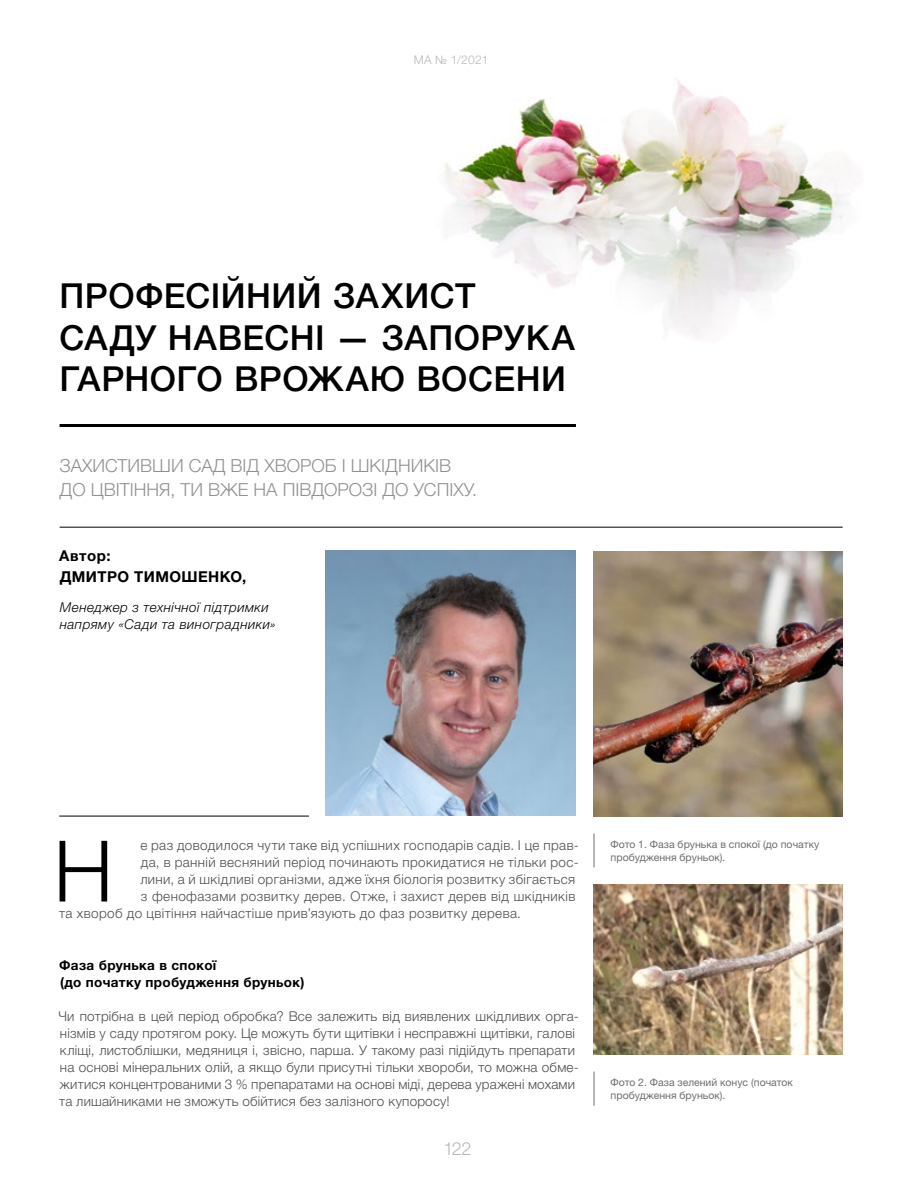
<style>
.page{position:relative;width:915px;height:1191px;background:#fff}
.page>*{position:absolute;margin:0;border:0;box-sizing:border-box;transform-origin:0 0}
.t1{font:300 84.9px "Helvetica Neue LTW1 G";color:#000}
.t2{font:500 34.5px/41.4px "Helvetica Neue LTW1 G";letter-spacing:.01em;color:#000}
.t3{font:300 18px/24px "Helvetica Neue LTW1 G";color:#8f9194}
.t4{font:300 18px "Helvetica Neue LTW1 G";color:#b7b9bb}
.t5{font:700 15px/20.7px "Helvetica Neue LTW1 G";letter-spacing:.03em;color:#000}
.t6{font:300 13.5px/17px "Helvetica Neue LTW1 G";letter-spacing:.02em;color:#4d4d4f}
.t7{font:italic 300 13.5px/17px "Helvetica Neue LTW1 G";letter-spacing:.035em;color:#000}
.t8{font:700 13.5px/17px "Helvetica Neue LTW1 G";letter-spacing:.025em;color:#000}
.t9{font:300 12px "Helvetica Neue LTW1 G";letter-spacing:.02em;color:#b7b9bb}
.t10{font:10.5px/12.6px "Helvetica Neue LTW1 G";color:#6d6e71}
</style>
<div class="page">
<img style="left:444px;top:79px;width:407px;height:256px">
<hr style="left:60px;top:527px;width:782px;height:1px;background:#000">
<hr style="left:60px;top:424px;width:515px;height:3px;background:#000">
<hr style="left:593px;top:833px;width:1px;height:34px;background:#6d6e71">
<hr style="left:593px;top:1071px;width:1px;height:34px;background:#6d6e71">
<img style="left:593px;top:551px;width:249px;height:265px">
<img style="left:593px;top:884px;width:249px;height:170px">
<img style="left:326px;top:550px;width:249px;height:266px">
<hr style="left:59px;top:815px;width:250px;height:1px;background:#000">
<p class="t9" style="left:414px;top:52px;width:76px">МА № 1/2021</p>
<h2 class="t2" style="left:60px;top:275px;width:516px">ПРОФЕСІЙНИЙ ЗАХИСТ<br>САДУ НАВЕСНІ — ЗАПОРУКА<br>ГАРНОГО ВРОЖАЮ ВОСЕНИ</h2>
<h3 class="t3" style="left:60px;top:453px;width:419px">ЗАХИСТИВШИ САД ВІД ХВОРОБ І ШКІДНИКІВ<br>ДО ЦВІТІННЯ, ТИ ВЖЕ НА ПІВДОРОЗІ ДО УСПІХУ.</h3>
<p class="t5" style="left:59px;top:545px;width:188px">Автор:<br>ДМИТРО ТИМОШЕНКО,</p>
<p class="t7" style="left:60px;top:599px;width:218px">Менеджер з технічної підтримки напряму «Сади та виноградники»</p>
<h1 class="t1" style="left:53px;top:819px;width:61px">Н</h1>
<p class="t6" style="left:140px;top:837px;width:440px">е раз доводилося чути таке від успішних господарів садів. І це прав-</p>
<p class="t6" style="left:141px;top:854px;width:439px">да, в ранній весняний період починають прокидатися не тільки рос-</p>
<p class="t6" style="left:140px;top:871px;width:436px">лини, а й шкідливі організми, адже їхня біологія розвитку збігається</p>
<p class="t6" style="left:141px;top:888px;width:436px">з фенофазами розвитку дерев. Отже, і захист дерев від шкідників</p>
<p class="t6" style="left:59px;top:905px;width:463px">та хвороб до цвітіння найчастіше прив’язують до фаз розвитку дерева.</p>
<p class="t8" style="left:59px;top:956px;width:247px">Фаза брунька в спокої<br>(до початку пробудження бруньок)</p>
<p class="t6" style="left:58px;top:1007px;width:521px">Чи потрібна в цей період обробка? Все залежить від виявлених шкідливих орга&shy;нізмів у саду протягом року. Це можуть бути щитівки і несправжні щитівки, галові кліщі, листоблішки, медяниця і, звісно, парша. У такому разі підійдуть препарати на основі мінеральних олій, а якщо були присутні тільки хвороби, то можна обме&shy;житися концентрованими 3 % препаратами на основі міді, дерева уражені мохами та лишайниками не зможуть обійтися без залізного купоросу!</p>
<h3 class="t4" style="left:443px;top:1137px;width:30px">122</h3>
<p class="t10" style="left:610px;top:837px;width:210px">Фото 1. Фаза брунька в спокої (до початку пробудження бруньок).</p>
<p class="t10" style="left:610px;top:1076px;width:184px">Фото 2. Фаза зелений конус (початок пробудження бруньок).</p>
</div>
